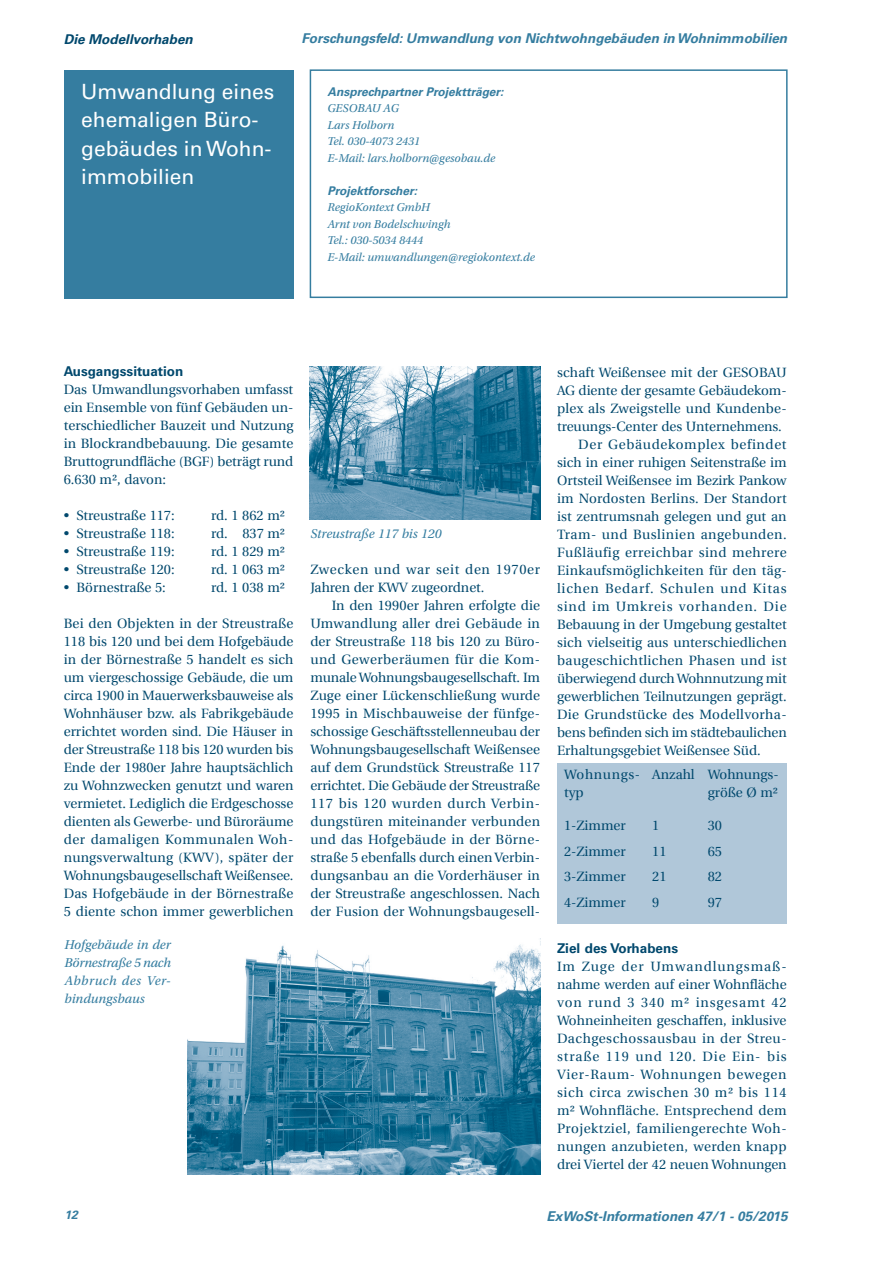
<style>
.page{position:relative;width:893px;height:1263px;background:#fff}
.page>*{position:absolute;margin:0;border:0;box-sizing:border-box;transform-origin:0 0}
.H2-Kapitelname{font:21px/28.5px "Univers LT Std";color:#fff}
.P-Fließtext{font:13.5px/18px "Utopia";color:#00486d;text-align:justify}
.P-Fließtext_1_Zeile{font:13.5px/18px "Utopia";letter-spacing:.01em;color:#00486d;text-align:justify}
.t1{font:italic 700 13.5px "Univers LT Std";color:#357da0}
.t2{font:italic 13.5px/18px "Utopia Std";color:#357da0;text-align:justify}
.P-Fließtext_1_Zeile-2{font:13.5px/18px "Utopia";letter-spacing:.03em;color:#00486d}
.t3{font:italic 700 13.5px "Univers LT Std";color:#00486d}
.H-Fließtext_Überschr{font:700 13.5px "Univers LT Std";color:#00486d}
.P-Fließtext_1_Zeile-3{font:700 13.5px "Univers LT Std";color:#00486d}
.P-Fließtext-2{font:13.5px/18px "Utopia";letter-spacing:.05em;color:#00486d}
.t4{font:italic 12px/16.5px "Utopia Std";color:#357da0}
.t5{font:italic 700 12px "Univers LT Std";color:#357da0}
.s1{font-family:"Univers LT Std";font-weight:700}
</style>
<div class="page">
<div style="left:310px;top:69px;width:478px;height:229px;border:2px solid #357d9f"></div>
<div style="left:64px;top:70px;width:229px;height:228px;background:#357da0"></div>
<div style="left:557px;top:763px;width:230px;height:161px;background:#b0c7d9"></div>
<img style="left:188px;top:939px;width:353px;height:235px">
<img style="left:310px;top:366px;width:230px;height:154px">
<p class="t1" style="left:302px;top:30px;width:487px">Forschungsfeld: Umwandlung von Nichtwohngebäuden in Wohnimmobilien</p>
<p class="t3" style="left:64px;top:31px;width:130px">Die Modellvorhaben</p>
<h2 class="H2-Kapitelname" style="left:81px;top:77px;width:195px">Umwandlung eines ehemaligen Büro&shy;gebäudes in Wohn&shy;immobilien</h2>
<p class="t4" style="left:327px;top:84px;width:178px"><span class="s1">Ansprechpartner Projektträger:<br></span>GESOBAU AG<br>Lars Holborn<br>Tel. 030-4073 2431<br>E-Mail: lars.holborn@gesobau.de</p>
<p class="t4" style="left:327px;top:183px;width:209px"><span class="s1">Projektforscher:<br></span>RegioKontext GmbH<br>Arnt von Bodelschwingh<br>Tel.: 030-5034 8444<br>E-Mail: umwandlungen@regiokontext.de</p>
<h3 class="H-Fließtext_Überschr" style="left:64px;top:363px;width:121px">Ausgangssituation</h3>
<p class="P-Fließtext_1_Zeile" style="left:64px;top:381px;width:231px">Das Umwandlungsvorhaben umfasst ein Ensemble von fünf Gebäuden un&shy;terschiedlicher Bauzeit und Nutzung in Blockrandbebauung. Die gesamte Bruttogrundfläche (BGF) beträgt rund 6.630 m², davon:</p>
<p class="P-Fließtext" style="left:64px;top:507px;width:112px">• Streustraße 117:</p>
<p class="P-Fließtext" style="left:211px;top:507px;width:75px">rd. 1 862 m²</p>
<p class="P-Fließtext" style="left:64px;top:525px;width:112px">• Streustraße 118:</p>
<p class="P-Fließtext" style="left:211px;top:525px;width:75px">rd. 837 m²</p>
<p class="P-Fließtext" style="left:64px;top:543px;width:112px">• Streustraße 119:</p>
<p class="P-Fließtext" style="left:211px;top:543px;width:75px">rd. 1 829 m²</p>
<p class="P-Fließtext" style="left:64px;top:561px;width:112px">• Streustraße 120:</p>
<p class="P-Fließtext" style="left:211px;top:561px;width:75px">rd. 1 063 m²</p>
<p class="P-Fließtext" style="left:64px;top:579px;width:104px">• Börnestraße 5:</p>
<p class="P-Fließtext" style="left:211px;top:579px;width:75px">rd. 1 038 m²</p>
<p class="P-Fließtext_1_Zeile" style="left:64px;top:615px;width:231px">Bei den Objekten in der Streustraße 118 bis 120 und bei dem Hofgebäude in der Börnestraße 5 handelt es sich um viergeschossige Gebäude, die um circa 1900 in Mauerwerksbauweise als Wohnhäuser bzw. als Fabrikgebäude errichtet worden sind. Die Häuser in der Streustraße 118 bis 120 wurden bis Ende der 1980er Jahre hauptsächlich zu Wohnzwecken genutzt und waren vermietet. Lediglich die Erdgeschosse dienten als Gewerbe- und Büroräume der damaligen Kommunalen Woh&shy;nungsverwaltung (KWV), später der Wohnungsbaugesellschaft Weißensee.<br>Das Hofgebäude in der Börnestraße 5 diente schon immer gewerblichen</p>
<p class="t2" style="left:65px;top:935px;width:108px">Hofgebäude in der Börnestraße 5 nach Abbruch des Ver&shy;bindungsbaus</p>
<p class="t2" style="left:310px;top:525px;width:132px">Streustraße 117 bis 120</p>
<p class="P-Fließtext_1_Zeile-2" style="left:310px;top:561px;width:231px">Zwecken und war seit den 1970er<br>Jahren der KWV zugeordnet.</p>
<p class="P-Fließtext" style="left:310px;top:597px;width:231px;text-indent:21px">In den 1990er Jahren erfolgte die Umwandlung aller drei Gebäude in der Streustraße 118 bis 120 zu Büro&shy;und Gewerberäumen für die Kom&shy;munale Wohnungsbaugesellschaft. Im Zuge einer Lückenschließung wurde 1995 in Mischbauweise der fünfge&shy;schossige Geschäftsstellenneubau der Wohnungsbaugesellschaft Weißensee auf dem Grundstück Streustraße 117 errichtet. Die Gebäude der Streustraße 117 bis 120 wurden durch Verbin&shy;dungstüren miteinander verbunden und das Hofgebäude in der Börne&shy;straße 5 ebenfalls durch einen Verbin&shy;dungsanbau an die Vorderhäuser in der Streustraße angeschlossen. Nach der Fusion der Wohnungsbaugesell-</p>
<p class="P-Fließtext" style="left:557px;top:363px;width:231px">schaft Weißensee mit der GESOBAU AG diente der gesamte Gebäudekom&shy;plex als Zweigstelle und Kundenbe&shy;treuungs-Center des Unternehmens.</p>
<p class="P-Fließtext" style="left:557px;top:435px;width:231px;text-indent:21px">Der Gebäudekomplex befindet sich in einer ruhigen Seitenstraße im Ortsteil Weißensee im Bezirk Pankow im Nordosten Berlins. Der Standort ist zentrumsnah gelegen und gut an Tram- und Buslinien angebunden.<br>Fußläufig erreichbar sind mehrere Einkaufsmöglichkeiten für den täg&shy;lichen Bedarf. Schulen und Kitas sind im Umkreis vorhanden. Die Bebauung in der Umgebung gestaltet sich vielseitig aus unterschiedlichen baugeschichtlichen Phasen und ist überwiegend durch Wohnnutzung mit gewerblichen Teilnutzungen geprägt.<br>Die Grundstücke des Modellvorha&shy;bens befinden sich im städtebaulichen Erhaltungsgebiet Weißensee Süd.</p>
<p class="P-Fließtext-2" style="left:564px;top:766px;width:78px">Wohnungs&shy;typ</p>
<p class="P-Fließtext" style="left:652px;top:766px;width:44px">Anzahl</p>
<p class="P-Fließtext" style="left:708px;top:766px;width:72px">Wohnungs&shy;größe Ø m²</p>
<p class="P-Fließtext" style="left:564px;top:817px;width:63px">1-Zimmer</p>
<p class="P-Fließtext" style="left:652px;top:817px;width:9px">1</p>
<p class="P-Fließtext" style="left:708px;top:817px;width:16px">30</p>
<p class="P-Fließtext" style="left:564px;top:842px;width:63px">2-Zimmer</p>
<p class="P-Fließtext" style="left:652px;top:842px;width:16px">11</p>
<p class="P-Fließtext" style="left:708px;top:842px;width:16px">65</p>
<p class="P-Fließtext" style="left:564px;top:868px;width:63px">3-Zimmer</p>
<p class="P-Fließtext" style="left:652px;top:868px;width:16px">21</p>
<p class="P-Fließtext" style="left:708px;top:868px;width:16px">82</p>
<p class="P-Fließtext" style="left:564px;top:893px;width:63px">4-Zimmer</p>
<p class="P-Fließtext" style="left:652px;top:893px;width:9px">9</p>
<p class="P-Fließtext" style="left:708px;top:893px;width:16px">97</p>
<p class="P-Fließtext_1_Zeile-3" style="left:557px;top:940px;width:123px">Ziel des Vorhabens</p>
<p class="P-Fließtext_1_Zeile" style="left:557px;top:957px;width:231px">Im Zuge der Umwandlungsmaß&shy;nahme werden auf einer Wohnfläche von rund 3 340 m² insgesamt 42<br>Wohneinheiten geschaffen, inklusive Dachgeschossausbau in der Streu&shy;straße 119 und 120. Die Ein- bis Vier-Raum- Wohnungen bewegen sich circa zwischen 30 m² bis 114 m² Wohnfläche. Entsprechend dem Projektziel, familiengerechte Woh&shy;nungen anzubieten, werden knapp drei Viertel der 42 neuen Wohnungen</p>
<p class="t5" style="left:65px;top:1208px;width:15px">12</p>
<p class="t1" style="left:547px;top:1208px;width:242px">ExWoSt-Informationen 47/1 - 05/2015</p>
</div>
